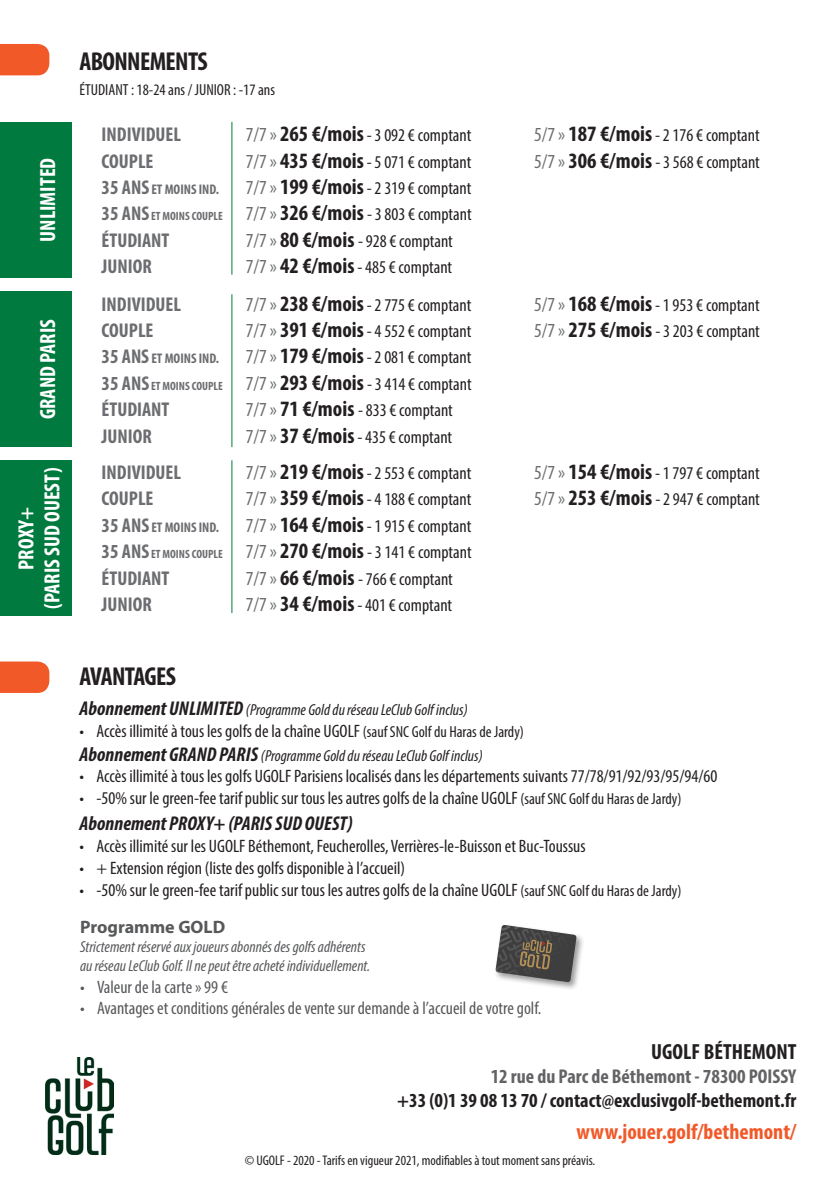
<style>
.page{position:relative;width:840px;height:1191px;background:#fff}
.page>*{position:absolute;margin:0;border:0;box-sizing:border-box;transform-origin:0 0}
.t1{font:700 condensed 26px "Myriad Pro";letter-spacing:-.025em;color:#231f20}
.t2{font:700 condensed 22px/26px "Myriad Pro";color:#fff;text-align:center}
.t3{font:700 condensed 22px "Myriad Pro";color:#f15929}
.t4{font:700 condensed 22px "Myriad Pro";color:#231f20}
.t5{font:700 condensed 20px "Myriad Pro";color:#6c6d70}
.t6{font:700 condensed 20px "Myriad Pro";color:#231f20}
.t7{font:700 condensed 20px "Myriad Pro";color:#636366}
.t8{font:italic 700 condensed 20px "Myriad Pro";color:#231f20}
.t9{font:condensed 18px/26.4px "Myriad Pro";color:#231f20;text-align:right}
.t10{font:condensed 18px "Myriad Pro";color:#57585a}
.t11{font:italic condensed 16px "Myriad Pro";color:#231f20}
.t12{font:italic condensed 16px/19.2px "Myriad Pro";color:#57585a}
.t13{font:condensed 16px "Myriad Pro";color:#231f20}
.t14{font:condensed 14px "Myriad Pro";color:#231f20}
.t15{font:700 condensed 14px "Myriad Pro";color:#6c6d70}
.s1{font-size:20px;color:#6c6d70}
.s2{font-weight:700;font-size:22px}
.s3{font-size:20px}
.s4{font-weight:700;font-size:20px;color:#6c6d70}
.s5{font-weight:700;font-size:12px;color:#6c6d70}
.s6{font-weight:700;font-size:20px}
.s7{font-size:16px}
.s8{font-weight:700;font-stretch:normal;color:#57585a}
</style>
<div class="page">
<div style="left:0;top:44px;width:49px;height:31px;background:#f15929"></div>
<svg style="left:0;top:661px;width:49px;height:32px"></svg>
<div style="left:0;top:460px;width:71px;height:156px;background:#007a3e"></div>
<hr style="left:231px;top:460px;width:1px;height:153px;background:#007a3e">
<div style="left:0;top:122px;width:71px;height:156px;background:#007a3e"></div>
<hr style="left:231px;top:122px;width:1px;height:153px;background:#007a3e">
<div style="left:0;top:291px;width:71px;height:156px;background:#007a3e"></div>
<hr style="left:231px;top:294px;width:1px;height:153px;background:#007a3e">
<div style="left:493px;top:924px;width:91px;height:67px;background:#231f20;opacity:.45"></div>
<svg style="left:495px;top:925px;width:81px;height:57px"></svg>
<img style="left:45px;top:1057px;width:69px;height:97px">
<p class="t2" style="left:34px;top:242px;width:85px;rotate:-90deg">UNLIMITED</p>
<p class="t2" style="left:34px;top:419px;width:102px;rotate:-90deg">GRAND PARIS</p>
<p class="t2" style="left:13px;top:608px;width:142px;rotate:-90deg">PROXY+<br>(PARIS SUD OUEST)</p>
<h1 class="t1" style="left:79px;top:45px;width:130px">ABONNEMENTS</h1>
<p class="t13" style="left:79px;top:80px;width:197px">ÉTUDIANT : 18-24 ans / JUNIOR : -17 ans</p>
<p class="t5" style="left:101px;top:122px;width:81px">INDIVIDUEL</p>
<p class="t9" style="left:245px;top:122px;width:227px"><span class="s1">7/7 »</span> <span class="s2">265 €/mois</span> - 3 092 € comptant</p>
<p class="t9" style="left:533px;top:122px;width:227px"><span class="s1">5/7 »</span> <span class="s2">187 €/mois</span> - 2 176 € comptant</p>
<p class="t5" style="left:101px;top:148px;width:53px">COUPLE</p>
<p class="t9" style="left:245px;top:148px;width:227px"><span class="s1">7/7 »</span> <span class="s2">435 €/mois</span> - 5 071 € comptant</p>
<p class="t9" style="left:533px;top:148px;width:227px"><span class="s1">5/7 »</span> <span class="s2">306 €/mois</span> - 3 568 € comptant</p>
<p class="t15" style="left:101px;top:181px;width:119px"><span class="s3">35 ANS</span> ET MOINS IND.</p>
<p class="t9" style="left:101px;top:175px;width:371px"><span class="s1">7/7 »</span> <span class="s2">199 €/mois</span> - 2 319 € comptant<br><span class="s4">35 ANS</span> <span class="s5">ET MOINS COUPLE</span> <span class="s1">7/7 »</span> <span class="s2">326 €/mois</span> - 3 803 € comptant</p>
<p class="t5" style="left:101px;top:228px;width:69px">ÉTUDIANT</p>
<p class="t9" style="left:245px;top:227px;width:208px"><span class="s1">7/7 »</span> <span class="s2">80 €/mois</span> - 928 € comptant</p>
<p class="t5" style="left:101px;top:254px;width:52px">JUNIOR</p>
<p class="t9" style="left:245px;top:254px;width:208px"><span class="s1">7/7 »</span> <span class="s2">42 €/mois</span> - 485 € comptant</p>
<p class="t5" style="left:101px;top:291px;width:81px">INDIVIDUEL</p>
<p class="t9" style="left:245px;top:291px;width:227px"><span class="s1">7/7 »</span> <span class="s2">238 €/mois</span> - 2 775 € comptant</p>
<p class="t9" style="left:533px;top:291px;width:227px"><span class="s1">5/7 »</span> <span class="s2">168 €/mois</span> - 1 953 € comptant</p>
<p class="t5" style="left:101px;top:318px;width:53px">COUPLE</p>
<p class="t9" style="left:245px;top:317px;width:227px"><span class="s1">7/7 »</span> <span class="s2">391 €/mois</span> - 4 552 € comptant</p>
<p class="t9" style="left:533px;top:317px;width:227px"><span class="s1">5/7 »</span> <span class="s2">275 €/mois</span> - 3 203 € comptant</p>
<p class="t15" style="left:101px;top:350px;width:119px"><span class="s3">35 ANS</span> ET MOINS IND.</p>
<p class="t9" style="left:101px;top:344px;width:371px"><span class="s1">7/7 »</span> <span class="s2">179 €/mois</span> - 2 081 € comptant<br><span class="s4">35 ANS</span> <span class="s5">ET MOINS COUPLE</span> <span class="s1">7/7 »</span> <span class="s2">293 €/mois</span> - 3 414 € comptant</p>
<p class="t5" style="left:101px;top:397px;width:69px">ÉTUDIANT</p>
<p class="t9" style="left:245px;top:397px;width:208px"><span class="s1">7/7 »</span> <span class="s2">71 €/mois</span> - 833 € comptant</p>
<p class="t5" style="left:101px;top:423px;width:52px">JUNIOR</p>
<p class="t9" style="left:245px;top:423px;width:208px"><span class="s1">7/7 »</span> <span class="s2">37 €/mois</span> - 435 € comptant</p>
<p class="t5" style="left:101px;top:460px;width:81px">INDIVIDUEL</p>
<p class="t9" style="left:245px;top:459px;width:227px"><span class="s1">7/7 »</span> <span class="s2">219 €/mois</span> - 2 553 € comptant</p>
<p class="t9" style="left:533px;top:459px;width:227px"><span class="s1">5/7 »</span> <span class="s2">154 €/mois</span> - 1 797 € comptant</p>
<p class="t5" style="left:101px;top:486px;width:53px">COUPLE</p>
<p class="t9" style="left:245px;top:486px;width:227px"><span class="s1">7/7 »</span> <span class="s2">359 €/mois</span> - 4 188 € comptant</p>
<p class="t9" style="left:533px;top:486px;width:227px"><span class="s1">5/7 »</span> <span class="s2">253 €/mois</span> - 2 947 € comptant</p>
<p class="t15" style="left:101px;top:518px;width:119px"><span class="s3">35 ANS</span> ET MOINS IND.</p>
<p class="t9" style="left:101px;top:512px;width:371px"><span class="s1">7/7 »</span> <span class="s2">164 €/mois</span> - 1 915 € comptant<br><span class="s4">35 ANS</span> <span class="s5">ET MOINS COUPLE</span> <span class="s1">7/7 »</span> <span class="s2">270 €/mois</span> - 3 141 € comptant</p>
<p class="t5" style="left:101px;top:565px;width:69px">ÉTUDIANT</p>
<p class="t9" style="left:245px;top:565px;width:208px"><span class="s1">7/7 »</span> <span class="s2">66 €/mois</span> - 766 € comptant</p>
<p class="t5" style="left:101px;top:592px;width:52px">JUNIOR</p>
<p class="t9" style="left:245px;top:591px;width:208px"><span class="s1">7/7 »</span> <span class="s2">34 €/mois</span> - 401 € comptant</p>
<h1 class="t1" style="left:79px;top:659px;width:98px">AVANTAGES</h1>
<p class="t11" style="left:79px;top:700px;width:389px"><span class="s6">Abonnement UNLIMITED</span> (Programme Gold du réseau LeClub Golf inclus)</p>
<p class="t9" style="left:79px;top:717px;width:446px">• Accès illimité à tous les golfs de la chaîne UGOLF <span class="s7">(sauf SNC Golf du Haras de Jardy)</span></p>
<p class="t11" style="left:79px;top:746px;width:404px"><span class="s6">Abonnement GRAND PARIS</span> (Programme Gold du réseau LeClub Golf inclus)</p>
<p class="t9" style="left:79px;top:763px;width:639px">• Accès illimité à tous les golfs UGOLF Parisiens localisés dans les départements suivants 77/78/91/92/93/95/94/60</p>
<p class="t9" style="left:79px;top:785px;width:603px">• -50% sur le green-fee tarif public sur tous les autres golfs de la chaîne UGOLF <span class="s7">(sauf SNC Golf du Haras de Jardy)</span></p>
<p class="t8" style="left:79px;top:811px;width:275px">Abonnement PROXY+ (PARIS SUD OUEST)</p>
<p class="t9" style="left:79px;top:832px;width:507px">• Accès illimité sur les UGOLF Béthemont, Feucherolles, Verrières-le-Buisson et Buc-Toussus</p>
<p class="t9" style="left:79px;top:854px;width:327px">• + Extension région (liste des golfs disponible à l’accueil)</p>
<p class="t9" style="left:79px;top:871px;width:603px;line-height:36.8px;text-align:left">• -50% sur le green-fee tarif public sur tous les autres golfs de la chaîne UGOLF <span class="s7">(sauf SNC Golf du Haras de Jardy)<br></span><span class="s8">Programme GOLD</span></p>
<p class="t12" style="left:80px;top:936px;width:292px">Strictement réservé aux joueurs abonnés des golfs adhérents au réseau LeClub Golf. Il ne peut être acheté individuellement.</p>
<p class="t10" style="left:80px;top:975px;width:149px">• Valeur de la carte » 99 €</p>
<p class="t10" style="left:80px;top:997px;width:462px">• Avantages et conditions générales de vente sur demande à l’accueil de votre golf.</p>
<p class="t4" style="left:650px;top:1037px;width:146px">UGOLF BÉTHEMONT</p>
<p class="t7" style="left:490px;top:1063px;width:307px">12 rue du Parc de Béthemont - 78300 POISSY</p>
<p class="t6" style="left:397px;top:1087px;width:400px">+33 (0)1 39 08 13 70 / contact@exclusivgolf-bethemont.fr</p>
<p class="t3" style="left:576px;top:1117px;width:221px">www.jouer.golf/bethemont/</p>
<p class="t14" style="left:244px;top:1151px;width:352px">© UGOLF - 2020 - Tarifs en vigueur 2021, modifiables à tout moment sans préavis.</p>
</div>
